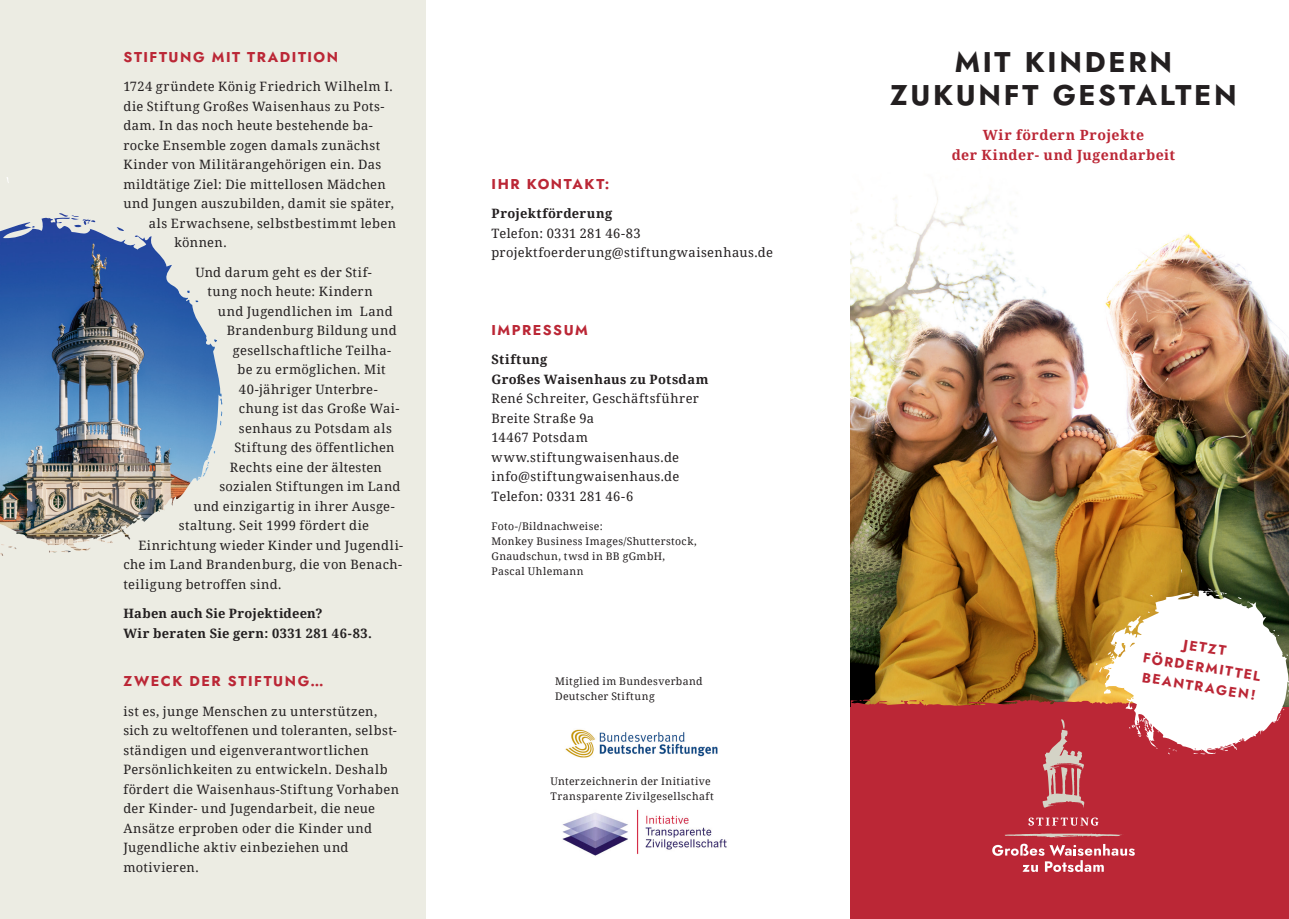
<style>
.page{position:relative;width:1289px;height:919px;background:#fff}
.page>*{position:absolute;margin:0;border:0;box-sizing:border-box;transform-origin:0 0}
.t1{font:700 28.5px "Jost";letter-spacing:.095em;color:#231f20}
.Headline_GW_Jost{font:700 14.25px "Jost";letter-spacing:.11em;color:#bb2736}
.Noto_Serif_bold_rot{font:700 14.1px/19.5px "Noto Serif";letter-spacing:.035em;color:#bb2736;text-align:center}
.t2{font:700 13.65px "Jost";color:#bb2736}
.Fließtext_GW_Noto_Se{font:12.9px/19.5px "Noto Serif";letter-spacing:.03em;color:#231f20}
.Fließtext_GW_Noto_Se-2{font:700 12.9px/19.5px "Noto Serif";letter-spacing:.025em;color:#231f20}
.Noto_Serif_7pt{font:10.5px/15px "Noto Serif";letter-spacing:.035em;color:#231f20}
</style>
<div class="page">
<img style="left:850px;top:192px;width:438px;height:377px">
<div style="left:850px;top:707px;width:438px;height:211px;background:#bb2736"></div>
<div style="left:0;top:0;width:425px;height:918px;background:#ecece3"></div>
<svg style="left:0;top:177px;width:223px;height:379px"></svg>
<img style="left:0;top:213px;width:196px;height:338px">
<img style="left:565px;top:729px;width:153px;height:29px">
<img style="left:562px;top:809px;width:165px;height:47px">
<svg style="left:992px;top:843px;width:142px;height:29px"></svg>
<svg style="left:850px;top:569px;width:438px;height:238px"></svg>
<svg style="left:1004px;top:833px;width:118px;height:4px"></svg>
<svg style="left:1028px;top:817px;width:70px;height:8px"></svg>
<p class="Headline_GW_Jost" style="left:123px;top:47px;width:216px">STIFTUNG MIT TRADITION</p>
<p class="Fließtext_GW_Noto_Se" style="left:123px;top:76px;width:271px">1724 gründete König Friedrich Wilhelm I.</p>
<p class="Fließtext_GW_Noto_Se" style="left:123px;top:96px;width:262px">die Stiftung Großes Waisenhaus zu Pots-</p>
<p class="Fließtext_GW_Noto_Se" style="left:123px;top:115px;width:251px">dam. In das noch heute bestehende ba-</p>
<p class="Fließtext_GW_Noto_Se" style="left:123px;top:135px;width:258px">rocke Ensemble zogen damals zunächst</p>
<p class="Fließtext_GW_Noto_Se" style="left:123px;top:154px;width:259px">Kinder von Militärangehörigen ein. Das</p>
<p class="Fließtext_GW_Noto_Se" style="left:123px;top:174px;width:264px">mildtätige Ziel: Die mittellosen Mädchen</p>
<p class="Fließtext_GW_Noto_Se" style="left:123px;top:193px;width:272px">und Jungen auszubilden, damit sie später,</p>
<p class="Fließtext_GW_Noto_Se" style="left:149px;top:213px;width:249px">als Erwachsene, selbstbestimmt leben</p>
<p class="Fließtext_GW_Noto_Se" style="left:174px;top:232px;width:54px">können.</p>
<p class="Fließtext_GW_Noto_Se" style="left:195px;top:262px;width:178px">Und darum geht es der Stif-</p>
<p class="Fließtext_GW_Noto_Se" style="left:207px;top:281px;width:167px">tung noch heute: Kindern</p>
<p class="Fließtext_GW_Noto_Se" style="left:218px;top:301px;width:176px">und Jugendlichen im Land</p>
<p class="Fließtext_GW_Noto_Se" style="left:227px;top:320px;width:171px">Brandenburg Bildung und</p>
<p class="Fließtext_GW_Noto_Se" style="left:233px;top:340px;width:160px">gesellschaftliche Teilha-</p>
<p class="Fließtext_GW_Noto_Se" style="left:237px;top:359px;width:150px">be zu ermöglichen. Mit</p>
<p class="Fließtext_GW_Noto_Se" style="left:239px;top:379px;width:140px">40-jähriger Unterbre-</p>
<p class="Fließtext_GW_Noto_Se" style="left:239px;top:398px;width:162px">chung ist das Große Wai-</p>
<p class="Fließtext_GW_Noto_Se" style="left:239px;top:418px;width:154px">senhaus zu Potsdam als</p>
<p class="Fließtext_GW_Noto_Se" style="left:234px;top:437px;width:162px">Stiftung des öffentlichen</p>
<p class="Fließtext_GW_Noto_Se" style="left:230px;top:457px;width:153px">Rechts eine der ältesten</p>
<p class="Fließtext_GW_Noto_Se" style="left:219px;top:476px;width:183px">sozialen Stiftungen im Land</p>
<p class="Fließtext_GW_Noto_Se" style="left:194px;top:496px;width:202px">und einzigartig in ihrer Ausge-</p>
<p class="Fließtext_GW_Noto_Se" style="left:179px;top:515px;width:192px">staltung. Seit 1999 fördert die</p>
<p class="Fließtext_GW_Noto_Se" style="left:138px;top:535px;width:266px">Einrichtung wieder Kinder und Jugendli-</p>
<p class="Fließtext_GW_Noto_Se" style="left:123px;top:554px;width:280px">che im Land Brandenburg, die von Benach-</p>
<p class="Fließtext_GW_Noto_Se" style="left:123px;top:574px;width:160px">teiligung betroffen sind.</p>
<p class="Fließtext_GW_Noto_Se-2" style="left:123px;top:603px;width:201px">Haben auch Sie Projektideen?</p>
<p class="Fließtext_GW_Noto_Se-2" style="left:123px;top:622px;width:250px">Wir beraten Sie gern: 0331 281 46-83.</p>
<p class="Headline_GW_Jost" style="left:123px;top:671px;width:202px">ZWECK DER STIFTUNG…</p>
<p class="Fließtext_GW_Noto_Se" style="left:123px;top:700px;width:277px">ist es, junge Menschen zu unterstützen, sich zu weltoffenen und toleranten, selbst&shy;ständigen und eigenverantwortlichen Persönlichkeiten zu entwickeln. Deshalb fördert die Waisenhaus-Stiftung Vorhaben der Kinder- und Jugendarbeit, die neue Ansätze erproben oder die Kinder und Jugendliche aktiv einbeziehen und</p>
<p class="Fließtext_GW_Noto_Se" style="left:123px;top:856px;width:77px">motivieren.</p>
<p class="Headline_GW_Jost" style="left:491px;top:174px;width:119px">IHR KONTAKT:</p>
<p class="Fließtext_GW_Noto_Se-2" style="left:491px;top:203px;width:122px">Projektförderung</p>
<p class="Fließtext_GW_Noto_Se" style="left:491px;top:223px;width:151px">Telefon: 0331 281 46-83</p>
<p class="Fließtext_GW_Noto_Se" style="left:491px;top:242px;width:283px">projektfoerderung@stiftungwaisenhaus.de</p>
<p class="Headline_GW_Jost" style="left:491px;top:320px;width:98px">IMPRESSUM</p>
<p class="Fließtext_GW_Noto_Se-2" style="left:491px;top:349px;width:218px">Stiftung<br>Großes Waisenhaus zu Potsdam</p>
<p class="Fließtext_GW_Noto_Se" style="left:491px;top:388px;width:209px">René Schreiter, Geschäftsführer</p>
<p class="Fließtext_GW_Noto_Se" style="left:491px;top:408px;width:104px">Breite Straße 9a</p>
<p class="Fließtext_GW_Noto_Se" style="left:491px;top:427px;width:98px">14467 Potsdam</p>
<p class="Fließtext_GW_Noto_Se" style="left:491px;top:447px;width:189px">www.stiftungwaisenhaus.de</p>
<p class="Fließtext_GW_Noto_Se" style="left:491px;top:466px;width:189px">info@stiftungwaisenhaus.de</p>
<p class="Fließtext_GW_Noto_Se" style="left:491px;top:486px;width:143px">Telefon: 0331 281 46-6</p>
<p class="Noto_Serif_7pt" style="left:491px;top:517px;width:207px">Foto-/Bildnachweise:<br>Monkey Business Images/Shutterstock,</p>
<p class="Noto_Serif_7pt" style="left:491px;top:547px;width:175px">Gnaudschun, twsd in BB gGmbH,</p>
<p class="Noto_Serif_7pt" style="left:491px;top:562px;width:93px">Pascal Uhlemann</p>
<p class="Noto_Serif_7pt" style="left:555px;top:673px;width:149px">Mitglied im Bundesverband</p>
<p class="Noto_Serif_7pt" style="left:555px;top:688px;width:101px">Deutscher Stiftung</p>
<p class="Noto_Serif_7pt" style="left:550px;top:773px;width:162px">Unterzeichnerin der Initiative</p>
<p class="Noto_Serif_7pt" style="left:550px;top:788px;width:165px">Transparente Zivilgesellschaft</p>
<p class="t1" style="left:954px;top:43px;width:219px">MIT KINDERN</p>
<p class="t1" style="left:890px;top:76px;width:348px">ZUKUNFT GESTALTEN</p>
<p class="Noto_Serif_bold_rot" style="left:951px;top:125px;width:225px">Wir fördern Projekte<br>der Kinder- und Jugendarbeit</p>
<p class="t2" style="left:1184px;top:635px;width:44px;rotate:9deg">JETZT</p>
<p class="t2" style="left:1144px;top:648px;width:120px;rotate:9deg">FÖRDERMITTEL</p>
<p class="t2" style="left:1143px;top:668px;width:116px;rotate:9deg">BEANTRAGEN!</p>
</div>
